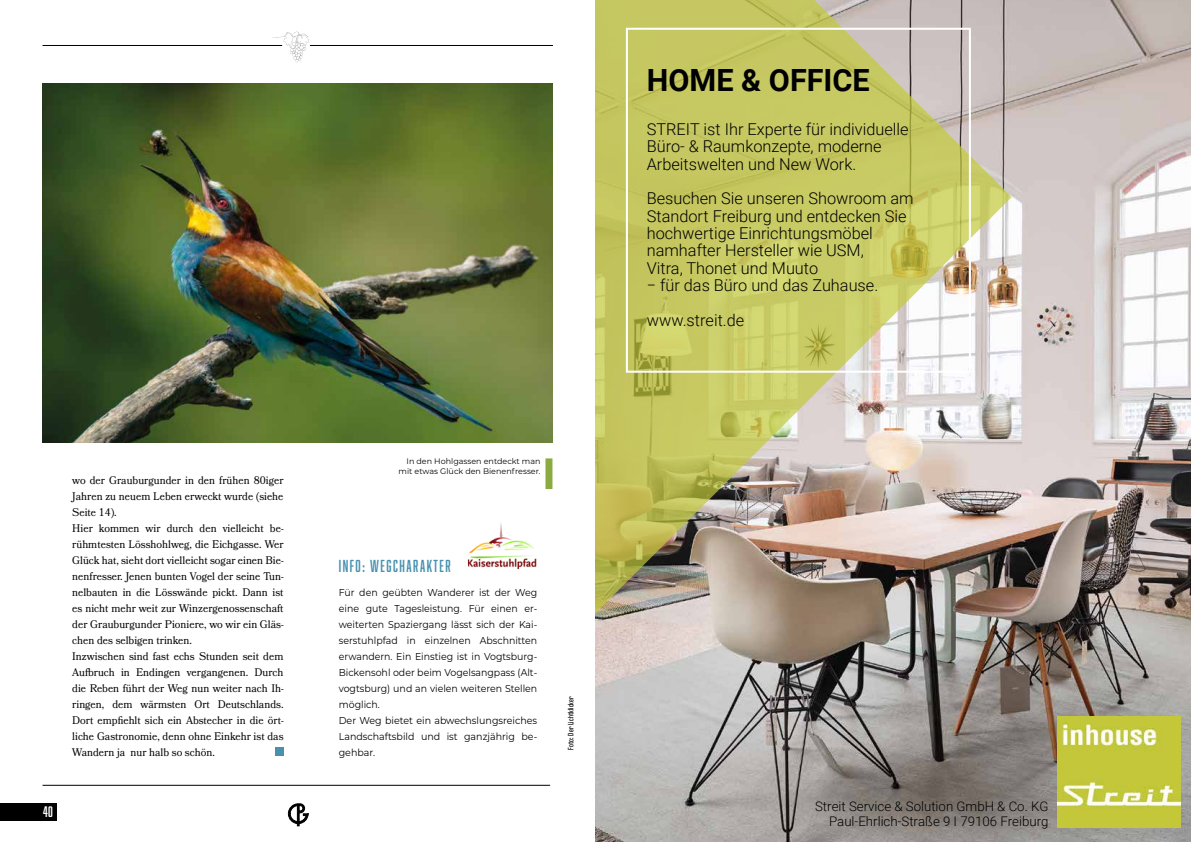
<style>
.page{position:relative;width:1191px;height:842px;background:#fff}
.page>*{position:absolute;margin:0;border:0;box-sizing:border-box;transform-origin:0 0}
.t1{font:700 30.6px "Roboto";color:#000}
.t2{font:300 16.3px/17.3px "Roboto";color:#000}
.t3{font:16px "Abolition";letter-spacing:.1em;color:#4791af;scale:.95 1}
.t4{font:14px "Abolition";color:#fff}
.t5{font:300 13.3px/15.9px "Roboto";color:#000;text-align:right}
.t6{font:11px/16px "Bookmania";color:#000;scale:.95 1}
.t7{font:10px/16px "Montserrat";color:#000;scale:.94 1}
.t8{font:8px/10px "Montserrat";color:#000;text-align:right}
.t9{font:500 8px "Antarctican Headline";letter-spacing:.02em;color:#000;scale:.95 1}
</style>
<div class="page">
<hr style="left:43px;top:785px;width:507px;height:1px;background:#000">
<hr style="left:43px;top:45px;width:239px;height:1px;background:#000">
<svg style="left:272px;top:32px;width:38px;height:30px"></svg>
<hr style="left:310px;top:45px;width:243px;height:1px;background:#000">
<div style="left:0;top:803px;width:57px;height:18px;background:#000"></div>
<svg style="left:288px;top:803px;width:20px;height:23px"></svg>
<div style="left:275px;top:747px;width:8px;height:9px;background:#4791af"></div>
<img style="left:468px;top:523px;width:69px;height:46px">
<img style="left:43px;top:84px;width:510px;height:358px">
<div style="left:545px;top:458px;width:7px;height:31px;background:#8bab41"></div>
<img style="left:595px;top:0;width:596px;height:842px">
<img style="left:1057px;top:716px;width:123px;height:112px">
<svg style="left:595px;top:0;width:416px;height:630px;background:#c4bf81"></svg>
<div style="left:626px;top:28px;width:345px;height:345px;border:2px solid #fff"></div>
<p class="t6" style="left:72px;top:472px;width:224px">wo der Grauburgunder in den frühen 80iger Jahren zu neuem Leben erweckt wurde (siehe Seite 14).<br>Hier kommen wir durch den vielleicht be&shy;rühmtesten Lösshohlweg, die Eichgasse. Wer Glück hat, sieht dort vielleicht sogar einen Bie&shy;nenfresser. Jenen bunten Vogel der seine Tun&shy;nelbauten in die Lösswände pickt. Dann ist es nicht mehr weit zur Winzergenossenschaft der Grauburgunder Pioniere, wo wir ein Gläs&shy;chen des selbigen trinken.<br>Inzwischen sind fast echs Stunden seit dem Aufbruch in Endingen vergangenen. Durch die Reben führt der Weg nun weiter nach Ih&shy;ringen, dem wärmsten Ort Deutschlands.<br>Dort empfiehlt sich ein Abstecher in die ört&shy;liche Gastronomie, denn ohne Einkehr ist das Wandern ja nur halb so schön.</p>
<p class="t4" style="left:43px;top:803px;width:11px">40</p>
<p class="t8" style="left:399px;top:456px;width:143px">In den Hohlgassen entdeckt man mit etwas Glück den Bienenfresser.</p>
<h3 class="t3" style="left:339px;top:557px;width:119px">INFO: WEGCHARAKTER</h3>
<p class="t7" style="left:339px;top:584px;width:213px">Für den geübten Wanderer ist der Weg eine gute Tagesleistung. Für einen er&shy;weiterten Spaziergang lässt sich der Kai&shy;serstuhlpfad in einzelnen Abschnitten erwandern. Ein Einstieg ist in Vogtsburg-Bickensohl oder beim Vogelsangpass (Alt&shy;vogtsburg) und an vielen weiteren Stellen möglich.<br>Der Weg bietet ein abwechslungsreiches Landschaftsbild und ist ganzjährig be&shy;gehbar.</p>
<p class="t9" style="left:565px;top:750px;width:58px;rotate:-90deg">Foto: Der Lichtklicker</p>
<h1 class="t1" style="left:647px;top:58px;width:224px">HOME &amp; OFFICE</h1>
<h2 class="t2" style="left:647px;top:120px;width:263px">STREIT ist Ihr Experte für individuelle<br>Büro- &amp; Raumkonzepte, moderne<br>Arbeitswelten und New Work.</h2>
<h2 class="t2" style="left:647px;top:189px;width:268px">Besuchen Sie unseren Showroom am<br>Standort Freiburg und entdecken Sie hochwertige Einrichtungsmöbel namhafter Hersteller wie USM,<br>Vitra, Thonet und Muuto<br>− für das Büro und das Zuhause.</h2>
<h2 class="t2" style="left:647px;top:311px;width:99px">www.streit.de</h2>
<p class="t5" style="left:815px;top:797px;width:235px">Streit Service &amp; Solution GmbH &amp; Co. KG<br>Paul-Ehrlich-Straße 9 I 79106 Freiburg</p>
</div>
